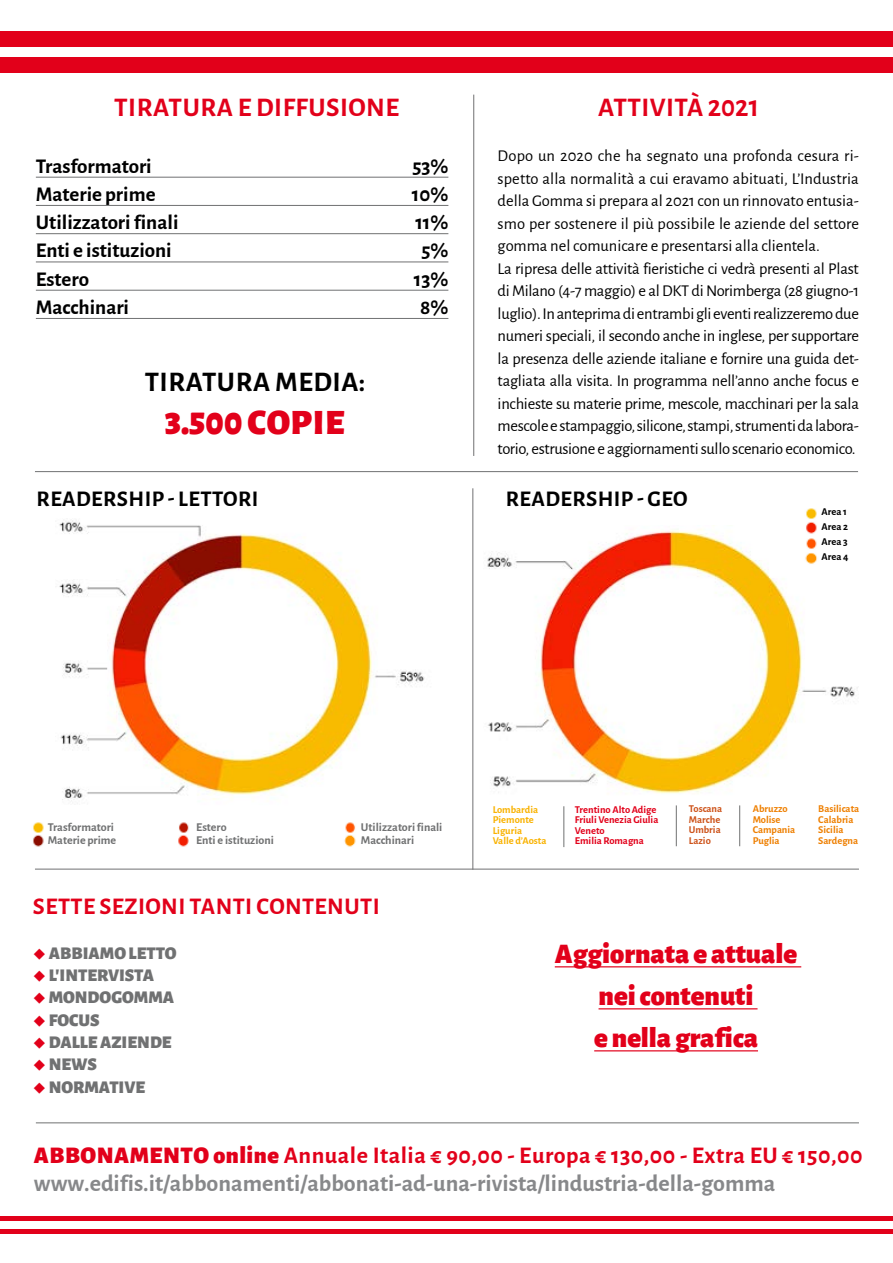
<style>
.page{position:relative;width:893px;height:1263px;background:#fff}
.page>*{position:absolute;margin:0;border:0;box-sizing:border-box;transform-origin:0 0}
.t1{font:900 36px "Alegreya Sans";letter-spacing:.015em;color:#e2001a}
.t2{font:900 28.5px/42px "Alegreya Sans";color:#e2001a;text-align:center}
.t3{font:700 28.5px "Alegreya Sans";letter-spacing:.02em;color:#000}
.t4{font:700 27px "Alegreya Sans";letter-spacing:.02em;color:#e2001a}
.t5{font:700 24px/28.8px "Alegreya Sans";color:#87888a}
.t6{font:700 24px "Alegreya Sans";letter-spacing:.02em;color:#e2001a}
.t7{font:700 22.5px "Alegreya Sans";letter-spacing:.02em;color:#000}
.t8{font:700 21px "Alegreya Sans";color:#000}
.t9{font:900 18px "Alegreya Sans";color:#707172}
.t10{font:16.5px/22.5px "Alegreya Sans";letter-spacing:-.015em;color:#000}
.t11{font:700 12px/13.4px "Alegreya Sans";color:#707172}
.t12{font:700 10.5px/10.5px "Alegreya Sans";color:#ee7f00}
.t13{font:700 10.5px/10.5px "Alegreya Sans";color:#e2001a}
.t14{font:700 10.5px/10.5px "Alegreya Sans";color:#f9b200}
.t15{font:700 10.5px/10.5px "Alegreya Sans";color:#cd531a}
.t16{font:700 10.5px/15px "Alegreya Sans";color:#000}
.s1{color:#e2001a}
.s2{font-weight:900;color:#e2001a}
</style>
<div class="page">
<div style="left:0;top:57px;width:893px;height:16px;background:#e2001a"></div>
<div style="left:0;top:32px;width:893px;height:15px;background:#e2001a"></div>
<hr style="left:36px;top:177px;width:412px;height:1px;background:#707172">
<hr style="left:36px;top:205px;width:412px;height:1px;background:#707172">
<hr style="left:36px;top:233px;width:412px;height:1px;background:#707172">
<hr style="left:36px;top:262px;width:412px;height:1px;background:#707172">
<hr style="left:36px;top:290px;width:412px;height:1px;background:#707172">
<hr style="left:36px;top:318px;width:412px;height:1px;background:#707172">
<hr style="left:473px;top:95px;width:1px;height:361px;background:#707172">
<hr style="left:36px;top:1122px;width:823px;height:1px;background:#707172">
<hr style="left:472px;top:488px;width:1px;height:382px;background:#707172">
<hr style="left:35px;top:471px;width:823px;height:1px;background:#707172">
<hr style="left:35px;top:869px;width:824px;height:1px;background:#707172">
<hr style="left:555px;top:966px;width:246px;height:1px;background:#e2001a">
<hr style="left:598px;top:1008px;width:159px;height:1px;background:#e2001a">
<hr style="left:594px;top:1050px;width:164px;height:1px;background:#e2001a">
<hr style="left:0;top:1216px;width:893px;height:4px;background:#e2001a">
<hr style="left:0;top:1229px;width:893px;height:4px;background:#e2001a">
<img style="left:59px;top:520px;width:366px;height:281px">
<img style="left:33px;top:822px;width:11px;height:11px">
<img style="left:33px;top:835px;width:11px;height:12px">
<img style="left:179px;top:822px;width:10px;height:11px">
<img style="left:178px;top:835px;width:11px;height:12px">
<img style="left:345px;top:822px;width:11px;height:11px">
<img style="left:344px;top:835px;width:12px;height:12px">
<img style="left:487px;top:529px;width:371px;height:265px">
<hr style="left:564px;top:806px;width:1px;height:41px;background:#707172">
<hr style="left:676px;top:805px;width:1px;height:41px;background:#707172">
<hr style="left:739px;top:805px;width:1px;height:41px;background:#707172">
<img style="left:806px;top:508px;width:11px;height:11px">
<img style="left:806px;top:522px;width:14px;height:13px">
<img style="left:804px;top:536px;width:15px;height:30px">
<h3 class="t4" style="left:114px;top:88px;width:287px">TIRATURA E DIFFUSIONE</h3>
<p class="t8" style="left:36px;top:150px;width:117px">Trasformatori</p>
<p class="t8" style="left:412px;top:150px;width:38px">53%</p>
<p class="t8" style="left:36px;top:179px;width:121px">Materie prime</p>
<p class="t8" style="left:412px;top:179px;width:38px">10%</p>
<p class="t8" style="left:36px;top:207px;width:144px">Utilizzatori finali</p>
<p class="t8" style="left:415px;top:207px;width:35px">11%</p>
<p class="t8" style="left:36px;top:235px;width:137px">Enti e istituzioni</p>
<p class="t8" style="left:421px;top:235px;width:29px">5%</p>
<p class="t8" style="left:36px;top:263px;width:55px">Estero</p>
<p class="t8" style="left:414px;top:263px;width:36px">13%</p>
<p class="t8" style="left:36px;top:292px;width:95px">Macchinari</p>
<p class="t8" style="left:420px;top:292px;width:30px">8%</p>
<h2 class="t3" style="left:145px;top:360px;width:222px">TIRATURA MEDIA:</h2>
<h1 class="t1" style="left:165px;top:393px;width:181px">3.500 COPIE</h1>
<h3 class="t4" style="left:598px;top:88px;width:162px">ATTIVITÀ 2021</h3>
<p class="t10" style="left:498px;top:144px;width:363px">Dopo un 2020 che ha segnato una profonda cesura ri&shy;spetto alla normalità a cui eravamo abituati, L’Industria della Gomma si prepara al 2021 con un rinnovato entusia&shy;smo per sostenere il più possibile le aziende del settore gomma nel comunicare e presentarsi alla clientela.<br>La ripresa delle attività fieristiche ci vedrà presenti al Plast di Milano (4-7 maggio) e al DKT di Norimberga (28 giugno-1 luglio). In anteprima di entrambi gli eventi realizzeremo due numeri speciali, il secondo anche in inglese, per supportare la presenza delle aziende italiane e fornire una guida det&shy;tagliata alla visita. In programma nell’anno anche focus e inchieste su materie prime, mescole, macchinari per la sala mescole e stampaggio, silicone, stampi, strumenti da labora&shy;torio, estrusione e aggiornamenti sullo scenario economico.</p>
<h3 class="t7" style="left:37px;top:482px;width:223px">READERSHIP - LETTORI</h3>
<h3 class="t7" style="left:506px;top:482px;width:183px">READERSHIP - GEO</h3>
<p class="t16" style="left:821px;top:504px;width:28px">Area 1<br>Area 2<br>Area 3<br>Area 4</p>
<p class="t11" style="left:48px;top:819px;width:70px">Trasformatori<br>Materie prime</p>
<p class="t11" style="left:196px;top:819px;width:79px">Estero<br>Enti e istituzioni</p>
<p class="t11" style="left:361px;top:819px;width:83px">Utilizzatori finali<br>Macchinari</p>
<p class="t14" style="left:493px;top:803px;width:55px">Lombardia<br>Piemonte<br>Liguria<br>Valle d’Aosta</p>
<p class="t13" style="left:575px;top:803px;width:85px">Trentino Alto Adige<br>Friuli Venezia Giulia<br>Veneto<br>Emilia Romagna</p>
<p class="t15" style="left:689px;top:803px;width:35px">Toscana<br>Marche<br>Umbria<br>Lazio</p>
<p class="t12" style="left:753px;top:803px;width:44px">Abruzzo<br>Molise<br>Campania<br>Puglia</p>
<p class="t12" style="left:818px;top:803px;width:42px">Basilicata<br>Calabria<br>Sicilia<br>Sardegna</p>
<h3 class="t6" style="left:33px;top:889px;width:348px">SETTE SEZIONI TANTI CONTENUTI</h3>
<p class="t9" style="left:33px;top:939px;width:145px"><span class="s1">◆</span> ABBIAMO LETTO</p>
<p class="t9" style="left:33px;top:961px;width:123px"><span class="s1">◆</span> L'INTERVISTA</p>
<p class="t9" style="left:33px;top:983px;width:143px"><span class="s1">◆</span> MONDOGOMMA</p>
<p class="t9" style="left:33px;top:1005px;width:69px"><span class="s1">◆</span> FOCUS</p>
<p class="t9" style="left:33px;top:1028px;width:140px"><span class="s1">◆</span> DALLE AZIENDE</p>
<p class="t9" style="left:33px;top:1050px;width:66px"><span class="s1">◆</span> NEWS</p>
<p class="t9" style="left:33px;top:1072px;width:114px"><span class="s1">◆</span> NORMATIVE</p>
<h2 class="t2" style="left:555px;top:930px;width:244px">Aggiornata e attuale nei contenuti<br>e nella grafica</h2>
<h3 class="t5" style="left:34px;top:1139px;width:830px"><span class="s2">ABBONAMENTO online</span> <span class="s1">Annuale Italia € 90,00 - Europa € 130,00 - Extra EU € 150,00 </span>www.edifis.it/abbonamenti/abbonati-ad-una-rivista/lindustria-della-gomma</h3>
</div>
